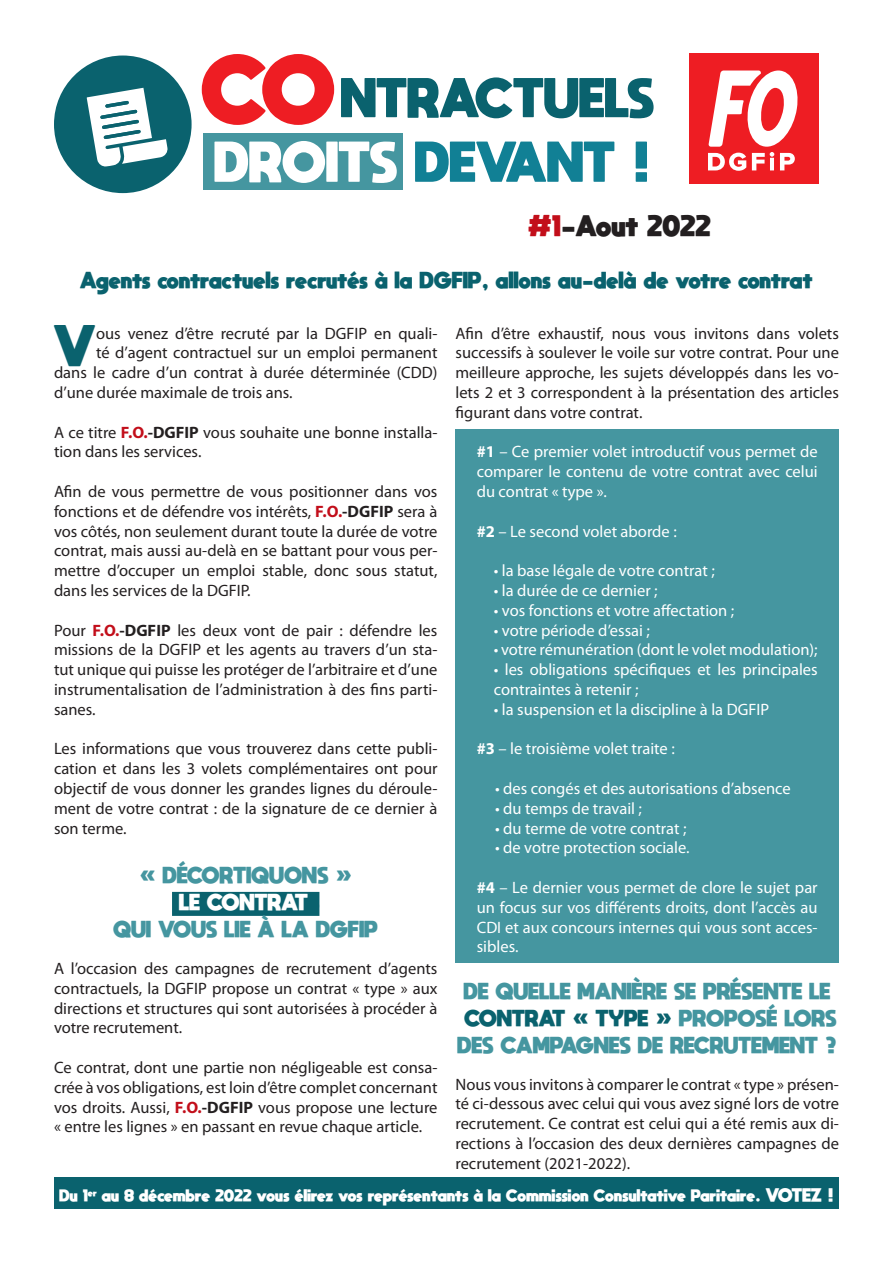
<style>
.page{position:relative;width:893px;height:1263px;background:#fff}
.page>*{position:absolute;margin:0;border:0;box-sizing:border-box;transform-origin:0 0}
.t1{font:800 41.25px "moon get";color:#0a626e}
.t2{font:800 21px "moon get";color:#231f20}
.t3{font:16.5px/19.8px "Myriad Pro";color:#231f20;text-align:justify}
.t4{font:16.5px/19.8px "Myriad Pro";color:#fff;text-align:justify}
.t5{font:800 16.5px/27px "moon get";color:#4596a0;text-align:center}
.t6{font:800 16.5px "moon get";color:#0a626e}
.t7{font:800 16.5px "moon get";color:#fff}
.t8{font:800 12px "moon get";color:#fff}
.s1{color:#c20e1a}
.s2{font-weight:700;color:#c20e1a}
.s3{font-weight:700}
.s4{color:#0a626e}
.s5{font-size:13.5px}
</style>
<div class="page">
<div style="left:455px;top:429px;width:384px;height:534px;background:#4596a0"></div>
<div style="left:172px;top:892px;width:147px;height:24px;background:#0a626e"></div>
<div style="left:54px;top:56px;width:138px;height:137px;background:#0a626e;border-radius:50%"></div>
<div style="left:203px;top:133px;width:200px;height:57px;background:#4596a0"></div>
<svg style="left:202px;top:54px;width:132px;height:71px"></svg>
<svg style="left:341px;top:77px;width:313px;height:41px"></svg>
<svg style="left:214px;top:141px;width:183px;height:42px"></svg>
<svg style="left:415px;top:142px;width:199px;height:40px"></svg>
<svg style="left:636px;top:142px;width:11px;height:40px"></svg>
<svg style="left:86px;top:87px;width:82px;height:80px"></svg>
<div style="left:689px;top:53px;width:130px;height:130px;background:#ee1d23"></div>
<svg style="left:708px;top:71px;width:90px;height:100px"></svg>
<div style="left:54px;top:1178px;width:785px;height:31px;background:#0a626e"></div>
<p class="t2" style="left:527px;top:212px;width:186px"><span class="s1">#1</span>-Aout 2022</p>
<p class="t6" style="left:80px;top:270px;width:734px">Agents contractuels recrutés à la DGFIP, allons au-delà de votre contrat</p>
<p class="t1" style="left:54px;top:320px;width:44px">V</p>
<p class="t3" style="left:96px;top:323px;width:343px">ous venez d’être recruté par la DGFIP en quali-</p>
<p class="t3" style="left:96px;top:343px;width:343px">té d’agent contractuel sur un emploi permanent</p>
<p class="t3" style="left:54px;top:362px;width:385px">dans le cadre d’un contrat à durée déterminée (CDD)</p>
<p class="t3" style="left:54px;top:382px;width:240px">d’une durée maximale de trois ans.</p>
<p class="t3" style="left:54px;top:422px;width:385px">A ce titre <span class="s2">F.O.</span><span class="s3">-DGFIP</span> vous souhaite une bonne installa&shy;tion dans les services.</p>
<p class="t3" style="left:54px;top:481px;width:385px">Afin de vous permettre de vous positionner dans vos fonctions et de défendre vos intérêts, <span class="s2">F.O.</span><span class="s3">-DGFIP</span> sera à vos côtés, non seulement durant toute la durée de votre contrat, mais aussi au-delà en se battant pour vous per&shy;mettre d’occuper un emploi stable, donc sous statut, dans les services de la DGFIP.</p>
<p class="t3" style="left:54px;top:620px;width:385px">Pour <span class="s2">F.O.</span><span class="s3">-DGFIP</span> les deux vont de pair : défendre les missions de la DGFIP et les agents au travers d’un sta&shy;tut unique qui puisse les protéger de l’arbitraire et d’une instrumentalisation de l’administration à des fins parti&shy;sanes.</p>
<p class="t3" style="left:54px;top:739px;width:385px">Les informations que vous trouverez dans cette publi&shy;cation et dans les 3 volets complémentaires ont pour objectif de vous donner les grandes lignes du déroule&shy;ment de votre contrat : de la signature de ce dernier à son terme.</p>
<p class="t5" style="left:139px;top:861px;width:214px">« DÉCORTIQUONS »</p>
<p class="t7" style="left:179px;top:892px;width:142px">LE CONTRAT<span class="s4">S</span></p>
<p class="t5" style="left:113px;top:915px;width:266px">QUI VOUS LIE À LA DGFIP</p>
<p class="t3" style="left:54px;top:958px;width:385px">A l’occasion des campagnes de recrutement d’agents contractuels, la DGFIP propose un contrat « type » aux directions et structures qui sont autorisées à procéder à votre recrutement.</p>
<p class="t3" style="left:54px;top:1057px;width:385px">Ce contrat, dont une partie non négligeable est consa&shy;crée à vos obligations, est loin d’être complet concernant vos droits. Aussi, <span class="s2">F.O.</span><span class="s3">-DGFIP</span> vous propose une lecture « entre les lignes » en passant en revue chaque article.</p>
<p class="t3" style="left:455px;top:323px;width:385px">Afin d’être exhaustif, nous vous invitons dans volets successifs à soulever le voile sur votre contrat. Pour une meilleure approche, les sujets développés dans les vo&shy;lets 2 et 3 correspondent à la présentation des articles figurant dans votre contrat.</p>
<p class="t4" style="left:477px;top:442px;width:342px"><span class="s3">#1</span> – Ce premier volet introductif vous permet de comparer le contenu de votre contrat avec celui du contrat « type ».</p>
<p class="t4" style="left:477px;top:521px;width:201px"><span class="s3">#2</span> – Le second volet aborde :</p>
<p class="t4" style="left:494px;top:560px;width:222px">• la base légale de votre contrat ;</p>
<p class="t4" style="left:494px;top:580px;width:165px">• la durée de ce dernier ;</p>
<p class="t4" style="left:494px;top:600px;width:242px">• vos fonctions et votre affectation ;</p>
<p class="t4" style="left:494px;top:620px;width:158px">• votre période d’essai ;</p>
<p class="t4" style="left:494px;top:640px;width:325px">• votre rémunération (dont le volet modulation);</p>
<p class="t4" style="left:494px;top:659px;width:325px">• les obligations spécifiques et les principales contraintes à retenir ;</p>
<p class="t4" style="left:494px;top:699px;width:277px">• la suspension et la discipline à la DGFIP</p>
<p class="t4" style="left:477px;top:739px;width:200px"><span class="s3">#3</span> – le troisième volet traite :</p>
<p class="t4" style="left:495px;top:778px;width:297px">• des congés et des autorisations d’absence</p>
<p class="t4" style="left:495px;top:798px;width:149px">• du temps de travail ;</p>
<p class="t4" style="left:495px;top:818px;width:193px">• du terme de votre contrat ;</p>
<p class="t4" style="left:495px;top:838px;width:196px">• de votre protection sociale.</p>
<p class="t4" style="left:477px;top:877px;width:342px"><span class="s3">#4</span> – Le dernier vous permet de clore le sujet par un focus sur vos différents droits, dont l’accès au CDI et aux concours internes qui vous sont acces&shy;sibles.</p>
<p class="t5" style="left:464px;top:977px;width:368px">DE QUELLE MANIÈRE SE PRÉSENTE LE</p>
<p class="t5" style="left:457px;top:1004px;width:381px"><span class="s4">CONTRAT « TYPE »</span> PROPOSÉ LORS<br>DES CAMPAGNES DE RECRUTEMENT ?</p>
<p class="t3" style="left:455px;top:1074px;width:385px">Nous vous invitons à comparer le contrat « type » présen&shy;té ci-dessous avec celui qui vous avez signé lors de votre recrutement. Ce contrat est celui qui a été remis aux di&shy;rections à l’occasion des deux dernières campagnes de recrutement (2021-2022).</p>
<p class="t8" style="left:59px;top:1188px;width:775px">Du 1<sup>er</sup> au 8 décembre 2022 vous élirez vos représentants à la Commission Consultative Paritaire. <span class="s5">VOTEZ !</span></p>
</div>
